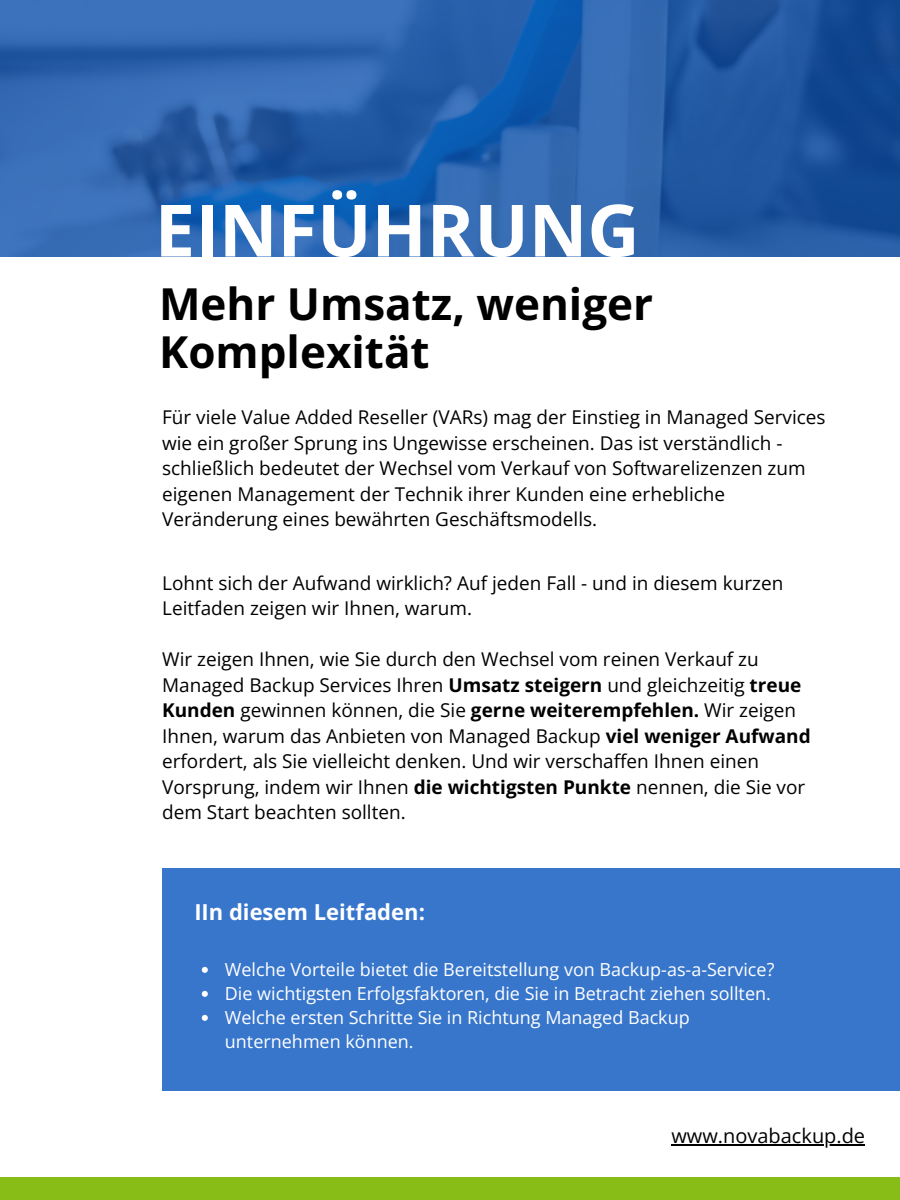
<style>
.page{position:relative;width:900px;height:1200px;background:#fff}
.page>*{position:absolute;margin:0;border:0;box-sizing:border-box;transform-origin:0 0}
.t1{font:700 72px "Open Sans";color:#fff}
.t2{font:700 44px/48px "Open Sans";color:#000}
.t3{font:700 22px "Open Sans";color:#fff}
.t4{font:20px "Open Sans";color:#000}
.t5{font:19px/25.6px "Open Sans";color:#000}
.t6{font:18px/24px "Open Sans";color:#fff}
.s1{font-weight:700}
</style>
<div class="page">
<div style="left:162px;top:869px;width:738px;height:222px;background:#3876cc"></div>
<svg style="left:0;top:0;width:900px;height:256px;background:#2860aa"></svg>
<svg style="left:202px;top:967px;width:6px;height:6px"></svg>
<svg style="left:202px;top:991px;width:6px;height:6px"></svg>
<svg style="left:202px;top:1015px;width:6px;height:6px"></svg>
<div style="left:0;top:1177px;width:900px;height:23px;background:#88bc17"></div>
<hr style="left:671px;top:1145px;width:194px;height:1px;background:#000">
<h1 class="t1" style="left:155px;top:180px;width:486px">EINFÜHRUNG</h1>
<h2 class="t2" style="left:159px;top:279px;width:496px">Mehr Umsatz, weniger<br>Komplexität</h2>
<p class="t5" style="left:162px;top:404px;width:665px">Für viele Value Added Reseller (VARs) mag der Einstieg in Managed Services wie ein großer Sprung ins Ungewisse erscheinen. Das ist verständlich - schließlich bedeutet der Wechsel vom Verkauf von Softwarelizenzen zum eigenen Management der Technik ihrer Kunden eine erhebliche Veränderung eines bewährten Geschäftsmodells.</p>
<p class="t5" style="left:162px;top:570px;width:623px">Lohnt sich der Aufwand wirklich? Auf jeden Fall - und in diesem kurzen<br>Leitfaden zeigen wir Ihnen, warum.</p>
<p class="t5" style="left:162px;top:646px;width:650px">Wir zeigen Ihnen, wie Sie durch den Wechsel vom reinen Verkauf zu Managed Backup Services Ihren <span class="s1">Umsatz steigern</span> und gleichzeitig <span class="s1">treue Kunden</span> gewinnen können, die Sie <span class="s1">gerne weiterempfehlen.</span> Wir zeigen Ihnen, warum das Anbieten von Managed Backup <span class="s1">viel weniger Aufwand </span>erfordert, als Sie vielleicht denken. Und wir verschaffen Ihnen einen Vorsprung, indem wir Ihnen <span class="s1">die wichtigsten Punkte</span> nennen, die Sie vor dem Start beachten sollten.</p>
<p class="t3" style="left:194px;top:897px;width:232px">IIn diesem Leitfaden:</p>
<p class="t6" style="left:225px;top:957px;width:551px">Welche Vorteile bietet die Bereitstellung von Backup-as-a-Service?<br>Die wichtigsten Erfolgsfaktoren, die Sie in Betracht ziehen sollten.<br>Welche ersten Schritte Sie in Richtung Managed Backup unternehmen können.</p>
<p class="t4" style="left:671px;top:1122px;width:195px">www.novabackup.de</p>
</div>
